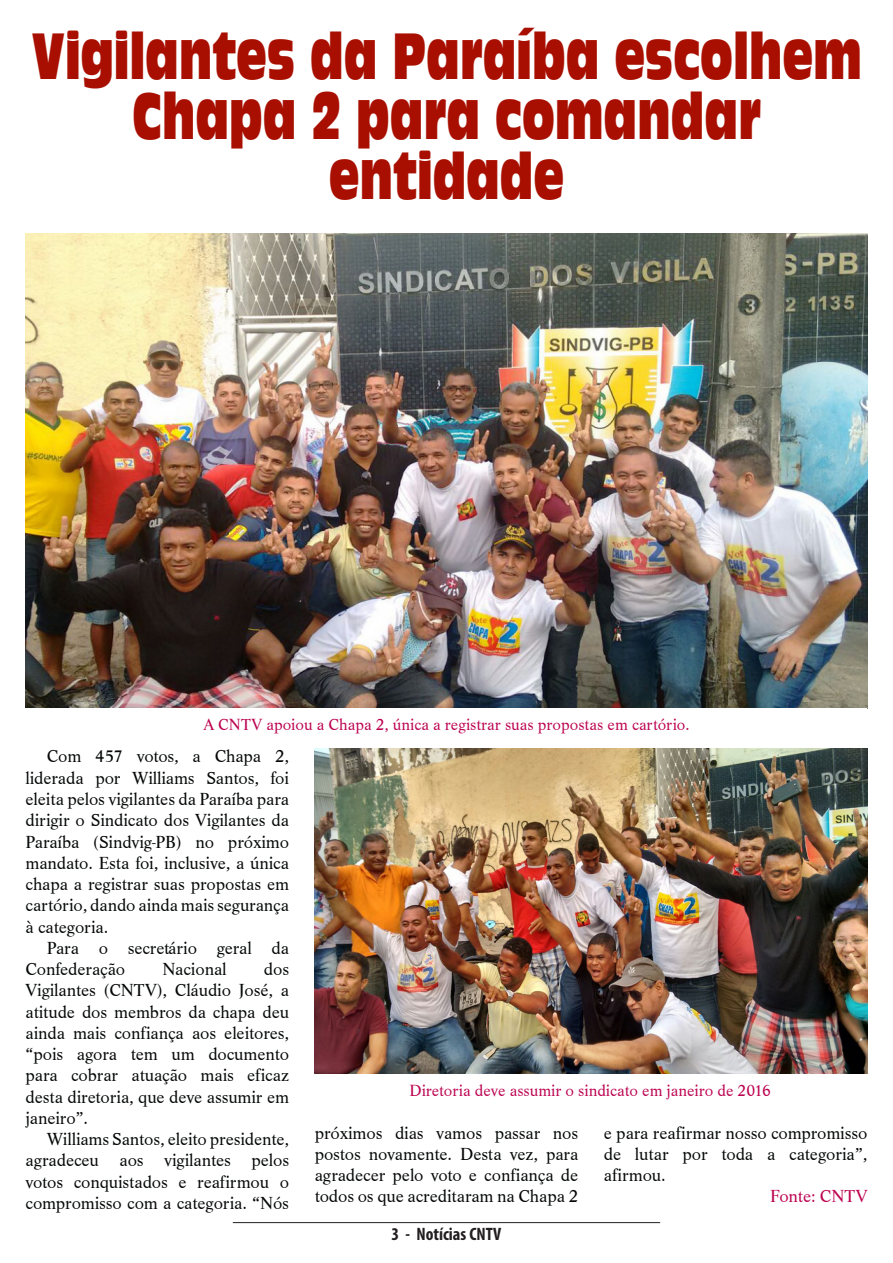
<style>
.page{position:relative;width:893px;height:1263px;background:#fff}
.page>*{position:absolute;margin:0;border:0;box-sizing:border-box;transform-origin:0 0}
.t1{font:60.75px/60px "Antique Olive Compact";color:#a80f00;text-align:center;scale:.67 1}
.t2{font:18px/21.3px "Life T";letter-spacing:-.005em;color:#040706;text-align:justify}
.t3{font:700 condensed 18px "Myriad Pro";color:#231f20}
.t4{font:18px "Life T";letter-spacing:-.005em;color:#bc0250}
.t5{font:16.65px "Life T";color:#bc0250}
</style>
<div class="page">
<hr style="left:233px;top:1222px;width:427px;height:1px;background:#231f20">
<img style="left:315px;top:748px;width:552px;height:326px">
<img style="left:26px;top:234px;width:841px;height:474px">
<p class="t1" style="left:32px;top:26px;width:1240px">Vigilantes da Paraíba escolhem<br>Chapa 2 para comandar entidade</p>
<p class="t5" style="left:203px;top:715px;width:488px">A CNTV apoiou a Chapa 2, única a registrar suas propostas em cartório.</p>
<p class="t2" style="left:26px;top:746px;width:265px;text-indent:21px">Com 457 votos, a Chapa 2, liderada por Williams Santos, foi eleita pelos vigilantes da Paraíba para dirigir o Sindicato dos Vigilantes da Paraíba (Sindvig-PB) no próximo mandato. Esta foi, inclusive, a única chapa a registrar suas propostas em cartório, dando ainda mais segurança à categoria.</p>
<p class="t2" style="left:26px;top:937px;width:265px;text-indent:21px">Para o secretário geral da<br>Confederação</p>
<p class="t2" style="left:26px;top:959px;width:265px;text-indent:238px">dos Vigilantes (CNTV), Cláudio José, a atitude dos membros da chapa deu ainda mais confiança aos eleitores, “pois agora tem um documento para cobrar atuação mais eficaz desta diretoria, que deve assumir em janeiro”.</p>
<p class="t2" style="left:26px;top:1129px;width:265px;text-indent:21px">Williams Santos, eleito presidente, agradeceu aos vigilantes pelos votos conquistados e reafirmou o compromisso com a categoria. “Nós</p>
<p class="t2" style="left:163px;top:959px;width:66px">Nacional</p>
<p class="t5" style="left:409px;top:1081px;width:363px">Diretoria deve assumir o sindicato em janeiro de 2016</p>
<p class="t2" style="left:315px;top:1122px;width:265px">próximos dias vamos passar nos postos novamente. Desta vez, para agradecer pelo voto e confiança de todos os que acreditaram na Chapa 2</p>
<p class="t2" style="left:604px;top:1122px;width:265px">e para reafirmar nosso compromisso de lutar por toda a categoria”, afirmou.</p>
<p class="t4" style="left:770px;top:1185px;width:99px">Fonte: CNTV</p>
<p class="t3" style="left:392px;top:1223px;width:111px">3 - Notícias CNTV</p>
</div>
